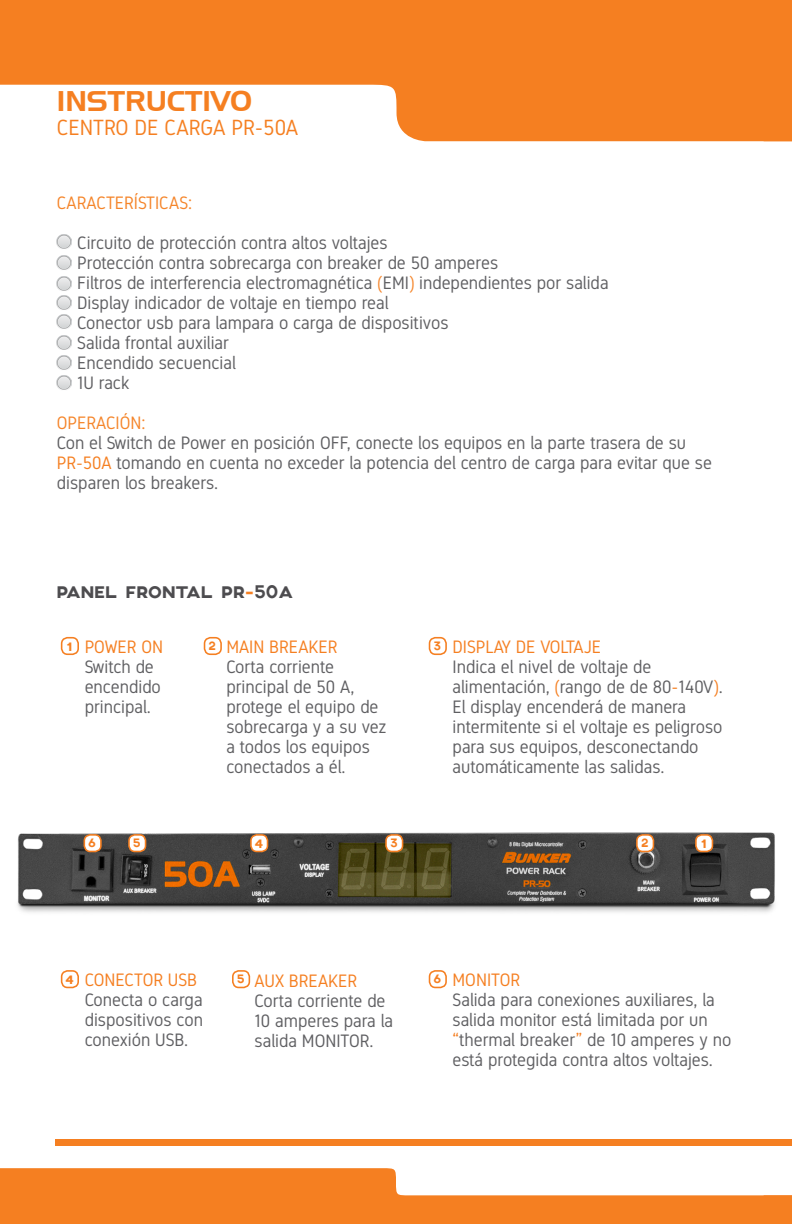
<style>
.page{position:relative;width:792px;height:1224px;background:#fff}
.page>*{position:absolute;margin:0;border:0;box-sizing:border-box;transform-origin:0 0}
.t1{font:27.8px "Handel Gothic BT";color:#f57f21}
.t2{font:22px "Gidole";color:#f57f21}
.t3{font:18px/20px "Gidole";color:#5f5f62}
.t4{font:18px "Gidole";color:#f57f21}
.t5{font:18px "Gidole";color:#f5852a}
.t6{font:18px "Axis";color:#4d4c4f}
.t7{font:12px "Axis";color:#f57f21}
.s1{color:#f5852a}
.s2{color:#f57f21}
</style>
<div class="page">
<svg style="left:0;top:0;width:792px;height:141px;fill:#f57f21"></svg>
<svg style="left:0;top:1168px;width:792px;height:56px;fill:#f57f21"></svg>
<div style="left:56px;top:1140px;width:736px;height:6px;background:#f57f21"></div>
<img style="left:57px;top:235px;width:15px;height:14px">
<img style="left:57px;top:314px;width:15px;height:15px">
<img style="left:57px;top:276px;width:15px;height:15px">
<img style="left:57px;top:356px;width:15px;height:14px">
<img style="left:57px;top:255px;width:15px;height:15px">
<img style="left:57px;top:335px;width:15px;height:15px">
<img style="left:57px;top:296px;width:15px;height:14px">
<img style="left:57px;top:375px;width:15px;height:15px">
<img style="left:17px;top:832px;width:758px;height:81px">
<div style="left:61px;top:637px;width:18px;height:18px;border:2px solid #f57f21;border-radius:6px"></div>
<div style="left:61px;top:970px;width:18px;height:18px;border:2px solid #f57f21;border-radius:6px"></div>
<div style="left:251px;top:835px;width:17px;height:16px;background:#fff;border-radius:6px"></div>
<div style="left:250px;top:834px;width:18px;height:18px;border:2px solid #f57f21;border-radius:6px"></div>
<div style="left:696px;top:835px;width:16px;height:16px;background:#fff;border-radius:6px"></div>
<div style="left:695px;top:834px;width:18px;height:18px;border:2px solid #f57f21;border-radius:6px"></div>
<div style="left:204px;top:637px;width:18px;height:18px;border:2px solid #f57f21;border-radius:6px"></div>
<div style="left:232px;top:970px;width:18px;height:18px;border:2px solid #f57f21;border-radius:6px"></div>
<div style="left:129px;top:835px;width:17px;height:16px;background:#fff;border-radius:6px"></div>
<div style="left:128px;top:834px;width:18px;height:18px;border:2px solid #f57f21;border-radius:6px"></div>
<div style="left:637px;top:835px;width:16px;height:16px;background:#fff;border-radius:6px"></div>
<div style="left:636px;top:834px;width:18px;height:18px;border:2px solid #f57f21;border-radius:6px"></div>
<div style="left:429px;top:637px;width:18px;height:18px;border:2px solid #f57f21;border-radius:6px"></div>
<div style="left:429px;top:970px;width:18px;height:18px;border:2px solid #f57f21;border-radius:6px"></div>
<div style="left:84px;top:835px;width:17px;height:16px;background:#fff;border-radius:6px"></div>
<div style="left:84px;top:834px;width:18px;height:18px;border:2px solid #f57f21;border-radius:6px"></div>
<div style="left:386px;top:835px;width:17px;height:16px;background:#fff;border-radius:6px"></div>
<div style="left:385px;top:834px;width:18px;height:18px;border:2px solid #f57f21;border-radius:6px"></div>
<p class="t1" style="left:57px;top:84px;width:196px">INSTRUCTIVO</p>
<p class="t2" style="left:57px;top:114px;width:243px">CENTRO DE CARGA PR-50A</p>
<p class="t5" style="left:57px;top:192px;width:137px">CARACTERÍSTICAS:</p>
<p class="t3" style="left:77px;top:232px;width:312px">Circuito de protección contra altos voltajes</p>
<p class="t3" style="left:77px;top:252px;width:422px">Protección contra sobrecarga con breaker de 50 amperes</p>
<p class="t3" style="left:77px;top:272px;width:533px">Filtros de interferencia electromagnética <span class="s1">(</span>EMI<span class="s1">)</span> independientes por salida</p>
<p class="t3" style="left:77px;top:292px;width:313px">Display indicador de voltaje en tiempo real</p>
<p class="t3" style="left:77px;top:312px;width:373px">Conector usb para lampara o carga de dispositivos</p>
<p class="t3" style="left:77px;top:332px;width:153px">Salida frontal auxiliar</p>
<p class="t3" style="left:77px;top:352px;width:160px">Encendido secuencial</p>
<p class="t3" style="left:77px;top:372px;width:54px">1U rack</p>
<p class="t5" style="left:57px;top:412px;width:90px">OPERACIÓN:</p>
<p class="t3" style="left:57px;top:432px;width:657px">Con el Switch de Power en posición OFF, conecte los equipos en la parte trasera de su<br><span class="s2">PR-50A</span> tomando en cuenta no exceder la potencia del centro de carga para evitar que se disparen los breakers.</p>
<p class="t6" style="left:56px;top:581px;width:239px">PANEL FRONTAL PR<span class="s2">-</span>50A</p>
<p class="t7" style="left:67px;top:639px;width:7px">1</p>
<p class="t4" style="left:85px;top:636px;width:80px">POWER ON</p>
<p class="t3" style="left:85px;top:657px;width:78px">Switch de encendido principal.</p>
<p class="t7" style="left:209px;top:638px;width:9px">2</p>
<p class="t4" style="left:226px;top:637px;width:113px">MAIN BREAKER</p>
<p class="t3" style="left:226px;top:657px;width:161px">Corta corriente principal de 50 A, protege el equipo de sobrecarga y a su vez a todos los equipos conectados a él.</p>
<p class="t7" style="left:434px;top:638px;width:9px">3</p>
<p class="t4" style="left:453px;top:636px;width:150px">DISPLAY DE VOLTAJE</p>
<p class="t3" style="left:453px;top:657px;width:272px">Indica el nivel de voltaje de alimentación, <span class="s2">(</span>rango de de 80<span class="s2">-</span>140V<span class="s2">)</span>.<br>El display encenderá de manera intermitente si el voltaje es peligroso para sus equipos, desconectando automáticamente las salidas.</p>
<p class="t7" style="left:133px;top:836px;width:9px">5</p>
<p class="t7" style="left:641px;top:836px;width:9px">2</p>
<p class="t7" style="left:88px;top:836px;width:9px">6</p>
<p class="t7" style="left:390px;top:836px;width:9px">3</p>
<p class="t7" style="left:254px;top:837px;width:10px">4</p>
<p class="t7" style="left:701px;top:837px;width:7px">1</p>
<p class="t7" style="left:65px;top:973px;width:10px">4</p>
<p class="t4" style="left:85px;top:969px;width:114px">CONECTOR USB</p>
<p class="t3" style="left:85px;top:990px;width:120px;text-align:justify">Conecta o carga dispositivos con conexión USB.</p>
<p class="t7" style="left:237px;top:972px;width:9px">5</p>
<p class="t4" style="left:255px;top:970px;width:104px">AUX BREAKER</p>
<p class="t3" style="left:255px;top:990px;width:140px">Corta corriente de<br>10 amperes para la salida MONITOR.</p>
<p class="t7" style="left:434px;top:972px;width:9px">6</p>
<p class="t4" style="left:453px;top:969px;width:69px">MONITOR</p>
<p class="t3" style="left:453px;top:990px;width:280px">Salida para conexiones auxiliares, la salida monitor está limitada por un <span class="s2">“</span>thermal breaker<span class="s2">”</span> de 10 amperes y no está protegida contra altos voltajes.</p>
</div>
